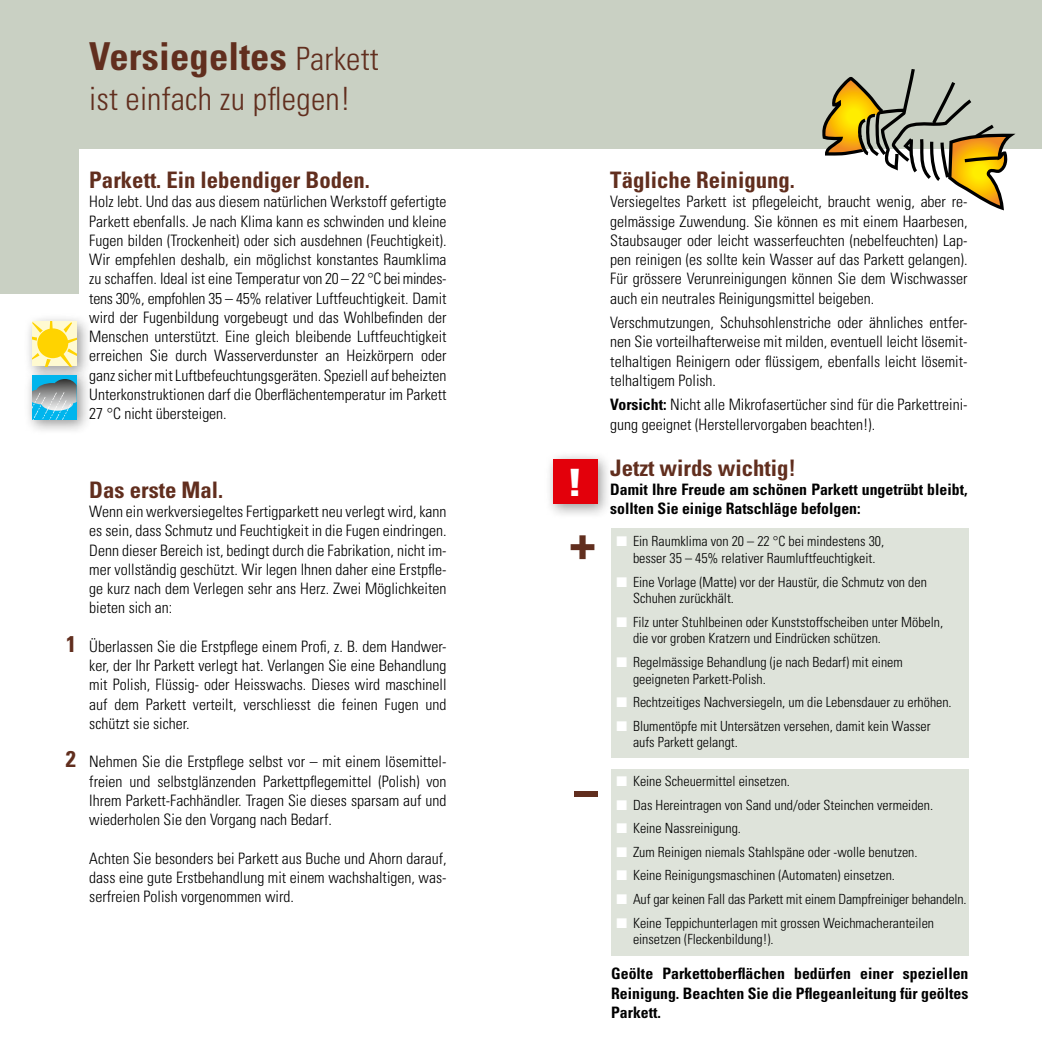
<style>
.page{position:relative;width:1042px;height:1042px;background:#fff}
.page>*{position:absolute;margin:0;border:0;box-sizing:border-box;transform-origin:0 0}
.t1{font:700 condensed 38.5px "Univers";letter-spacing:.005em;color:#612e1e}
.t2{font:900 37.62px "Meta Plus";color:#612e1e}
.t3{font:900 37.62px "Univers";color:#fff}
.t4{font:300 condensed 32.02px "Univers";letter-spacing:.005em;color:#612e1e}
.t5{font:700 condensed 22.75px "Univers";color:#612e1e}
.t6{font:300 condensed 15.75px/19.2px "Univers";color:#000;text-align:justify}
.t7{font:700 condensed 15.75px/19.2px "Univers";color:#000;text-align:justify}
.t8{font:300 condensed 14px/16.6px "Univers";color:#000}
.s1{font-weight:300;font-size:32.02px}
.s2{font-weight:700}
.s3{color:#fff}
</style>
<div class="page">
<div style="left:520px;top:0;width:522px;height:149px;background:#c9d0c3"></div>
<div style="left:0;top:0;width:521px;height:293px;background:#c9d0c3"></div>
<svg style="left:822px;top:69px;width:194px;height:142px"></svg>
<div style="left:79px;top:149px;width:443px;height:212px;background:#fff"></div>
<div style="left:24px;top:313px;width:68px;height:69px;background:#000;opacity:.4"></div>
<div style="left:32px;top:321px;width:45px;height:45px;background:#fffad1"></div>
<div style="left:37px;top:328px;width:31px;height:30px;background:#ffd300;border-radius:50%"></div>
<svg style="left:32px;top:353px;width:19px;height:13px"></svg>
<svg style="left:32px;top:322px;width:11px;height:19px"></svg>
<svg style="left:50px;top:321px;width:3px;height:8px"></svg>
<svg style="left:60px;top:322px;width:17px;height:44px"></svg>
<div style="left:24px;top:367px;width:68px;height:68px;background:#000;opacity:.4"></div>
<div style="left:32px;top:375px;width:45px;height:45px;background:#00b5ed"></div>
<svg style="left:32px;top:379px;width:45px;height:41px"></svg>
<div style="left:611px;top:528px;width:357px;height:230px;background:#dee3da"></div>
<div style="left:611px;top:769px;width:357px;height:186px;background:#dee3da"></div>
<div style="left:544px;top:451px;width:68px;height:68px;background:#000;opacity:.4"></div>
<div style="left:553px;top:459px;width:44px;height:45px;background:#e3000b"></div>
<div style="left:574px;top:791px;width:24px;height:6px;background:#612e1e"></div>
<h1 class="t1" style="left:89px;top:32px;width:291px">Versiegeltes <span class="s1">Parkett</span></h1>
<h3 class="t4" style="left:89px;top:79px;width:263px">ist einfach zu pflegen!</h3>
<h3 class="t5" style="left:89px;top:166px;width:282px">Parkett. Ein lebendiger Boden.</h3>
<p class="t6" style="left:89px;top:192px;width:359px">Holz lebt. Und das aus diesem natürlichen Werkstoff gefertigte Parkett ebenfalls. Je nach Klima kann es schwinden und kleine Fugen bilden (Trockenheit) oder sich ausdehnen (Feuchtigkeit).<br>Wir empfehlen deshalb, ein möglichst konstantes Raumklima zu schaffen. Ideal ist eine Temperatur von 20 – 22 °C bei mindes&shy;tens 30%, empfohlen 35 – 45% relativer Luftfeuchtigkeit. Damit wird der Fugenbildung vorgebeugt und das Wohlbefinden der Menschen unterstützt. Eine gleich bleibende Luftfeuchtigkeit erreichen Sie durch Wasserverdunster an Heizkörpern oder ganz sicher mit Luftbefeuchtungsgeräten. Speziell auf beheizten Unterkonstruktionen darf die Oberflächentemperatur im Parkett 27 °C nicht übersteigen.</p>
<h3 class="t5" style="left:66px;top:629px;width:12px">1</h3>
<h3 class="t5" style="left:66px;top:745px;width:12px">2</h3>
<h3 class="t5" style="left:89px;top:476px;width:135px">Das erste Mal.</h3>
<p class="t6" style="left:89px;top:502px;width:359px">Wenn ein werkversiegeltes Fertigparkett neu verlegt wird, kann es sein, dass Schmutz und Feuchtigkeit in die Fugen eindringen.<br>Denn dieser Bereich ist, bedingt durch die Fabrikation, nicht im&shy;mer vollständig geschützt. Wir legen Ihnen daher eine Erstpfle&shy;ge kurz nach dem Verlegen sehr ans Herz. Zwei Möglichkeiten bieten sich an:</p>
<p class="t6" style="left:89px;top:636px;width:359px">Überlassen Sie die Erstpflege einem Profi, z. B. dem Handwer&shy;ker, der Ihr Parkett verlegt hat. Verlangen Sie eine Behandlung mit Polish, Flüssig- oder Heisswachs. Dieses wird maschinell auf dem Parkett verteilt, verschliesst die feinen Fugen und schützt sie sicher.</p>
<p class="t6" style="left:89px;top:752px;width:359px">Nehmen Sie die Erstpflege selbst vor – mit einem lösemittel&shy;freien und selbstglänzenden Parkettpflegemittel (Polish) von Ihrem Parkett-Fachhändler. Tragen Sie dieses sparsam auf und wiederholen Sie den Vorgang nach Bedarf.</p>
<p class="t6" style="left:89px;top:848px;width:359px">Achten Sie besonders bei Parkett aus Buche und Ahorn darauf, dass eine gute Erstbehandlung mit einem wachshaltigen, was&shy;serfreien Polish vorgenommen wird.</p>
<h2 class="t3" style="left:566px;top:459px;width:18px">!</h2>
<h2 class="t2" style="left:569px;top:525px;width:29px">+</h2>
<h3 class="t5" style="left:610px;top:166px;width:186px">Tägliche Reinigung.</h3>
<p class="t6" style="left:610px;top:192px;width:359px">Versiegeltes Parkett ist pflegeleicht, braucht wenig, aber re&shy;gelmässige Zuwendung. Sie können es mit einem Haarbesen, Staubsauger oder leicht wasserfeuchten (nebelfeuchten) Lap&shy;pen reinigen (es sollte kein Wasser auf das Parkett gelangen).<br>Für grössere Verunreinigungen können Sie dem Wischwasser auch ein neutrales Reinigungsmittel beigeben.</p>
<p class="t6" style="left:610px;top:313px;width:359px">Verschmutzungen, Schuhsohlenstriche oder ähnliches entfer&shy;nen Sie vorteilhafterweise mit milden, eventuell leicht lösemit&shy;telhaltigen Reinigern oder flüssigem, ebenfalls leicht lösemit&shy;telhaltigem Polish.</p>
<p class="t6" style="left:610px;top:395px;width:359px"><span class="s2">Vorsicht:</span> Nicht alle Mikrofasertücher sind für die Parkettreini&shy;gung geeignet (Herstellervorgaben beachten!).</p>
<h3 class="t5" style="left:610px;top:453px;width:187px">Jetzt wirds wichtig!</h3>
<p class="t7" style="left:610px;top:479px;width:359px">Damit Ihre Freude am schönen Parkett ungetrübt bleibt, sollten Sie einige Ratschläge befolgen:</p>
<p class="t8" style="left:616px;top:533px;width:269px;text-align:center"><span class="s3">■</span> Ein Raumklima von 20 – 22 °C bei mindestens 30, besser 35 – 45% relativer Raumluftfeuchtigkeit.</p>
<p class="t8" style="left:633px;top:573px;width:295px;text-indent:-17px"><span class="s3">■</span> Eine Vorlage (Matte) vor der Haustür, die Schmutz von den<br>Schuhen zurückhält.</p>
<p class="t8" style="left:633px;top:613px;width:312px;text-indent:-17px"><span class="s3">■</span> Filz unter Stuhlbeinen oder Kunststoffscheiben unter Möbeln, die vor groben Kratzern und Eindrücken schützen.</p>
<p class="t8" style="left:633px;top:653px;width:271px;text-indent:-17px"><span class="s3">■</span> Regelmässige Behandlung (je nach Bedarf) mit einem geeigneten Parkett-Polish.</p>
<p class="t8" style="left:616px;top:694px;width:337px"><span class="s3">■</span> Rechtzeitiges Nachversiegeln, um die Lebensdauer zu erhöhen.</p>
<p class="t8" style="left:633px;top:717px;width:299px;text-indent:-17px"><span class="s3">■</span> Blumentöpfe mit Untersätzen versehen, damit kein Wasser aufs Parkett gelangt.</p>
<p class="t8" style="left:616px;top:772px;width:175px"><span class="s3">■</span> Keine Scheuermittel einsetzen.</p>
<p class="t8" style="left:616px;top:796px;width:318px"><span class="s3">■</span> Das Hereintragen von Sand und/oder Steinchen vermeiden.</p>
<p class="t8" style="left:616px;top:820px;width:126px"><span class="s3">■</span> Keine Nassreinigung.</p>
<p class="t8" style="left:616px;top:843px;width:303px"><span class="s3">■</span> Zum Reinigen niemals Stahlspäne oder -wolle benutzen.</p>
<p class="t8" style="left:616px;top:867px;width:280px"><span class="s3">■</span> Keine Reinigungsmaschinen (Automaten) einsetzen.</p>
<p class="t8" style="left:616px;top:890px;width:352px"><span class="s3">■</span> Auf gar keinen Fall das Parkett mit einem Dampfreiniger behandeln.</p>
<p class="t8" style="left:633px;top:914px;width:303px;text-indent:-17px"><span class="s3">■</span> Keine Teppichunterlagen mit grossen Weichmacheranteilen einsetzen (Fleckenbildung!).</p>
<p class="t7" style="left:611px;top:964px;width:359px">Geölte Parkettoberflächen bedürfen einer speziellen Reinigung. Beachten Sie die Pflegeanleitung für geöltes Parkett.</p>
</div>
